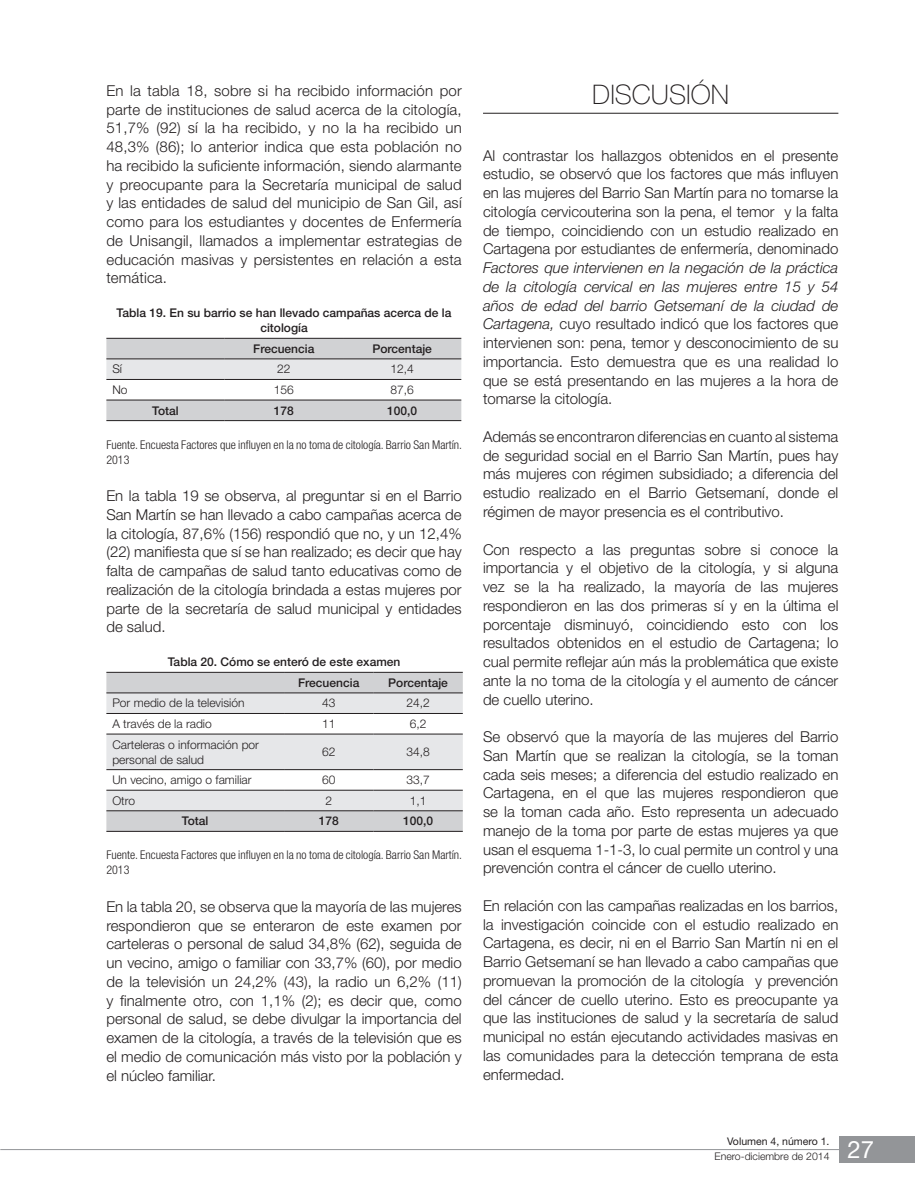
<style>
.page{position:relative;width:915px;height:1191px;background:#fff}
.page>*{position:absolute;margin:0;border:0;box-sizing:border-box;transform-origin:0 0}
.t1{font:100 27px "Helvetica Neue LT Std";color:#231f20}
.t2{font:24px "Helvetica Neue LT Std";color:#fff}
.t3{font:300 15px/18.8px "Helvetica Neue LT Std";color:#231f20;text-align:justify}
.t4{font:500 12px/15px "Helvetica Neue LT Std";color:#231f20;text-align:center}
.t5{font:300 condensed 12px/15px "Helvetica Neue LT Std";color:#231f20}
.t6{font:300 12px/15px "Helvetica Neue LT Std";color:#231f20}
.t7{font:300 10.5px "Helvetica Neue LT Std";color:#231f20}
.t8{font:10.5px "Helvetica Neue LT Std";color:#231f20}
.s1{font-style:italic}
</style>
<div class="page">
<div style="left:838px;top:1136px;width:76px;height:26px;background:#939598"></div>
<hr style="left:0;top:1149px;width:838px;height:1px;background:#939598">
<svg style="left:106px;top:339px;width:355px;height:81px"></svg>
<hr style="left:106px;top:379px;width:119px;height:1px;background:#231f20">
<hr style="left:225px;top:379px;width:118px;height:1px;background:#231f20">
<hr style="left:343px;top:379px;width:118px;height:1px;background:#231f20">
<hr style="left:106px;top:338px;width:119px;height:1px;background:#231f20">
<hr style="left:225px;top:338px;width:118px;height:1px;background:#231f20">
<hr style="left:343px;top:338px;width:118px;height:1px;background:#231f20">
<hr style="left:106px;top:358px;width:119px;height:1px;background:#231f20">
<hr style="left:225px;top:358px;width:118px;height:1px;background:#231f20">
<hr style="left:343px;top:358px;width:118px;height:1px;background:#231f20">
<hr style="left:106px;top:400px;width:119px;height:1px;background:#231f20">
<hr style="left:225px;top:400px;width:118px;height:1px;background:#231f20">
<hr style="left:343px;top:400px;width:118px;height:1px;background:#231f20">
<hr style="left:106px;top:420px;width:119px;height:1px;background:#231f20">
<hr style="left:225px;top:420px;width:118px;height:1px;background:#231f20">
<hr style="left:343px;top:420px;width:118px;height:1px;background:#231f20">
<div style="left:106px;top:673px;width:356px;height:158px;background:#d1d2d4"></div>
<svg style="left:106px;top:693px;width:356px;height:117px"></svg>
<hr style="left:106px;top:713px;width:178px;height:1px;background:#231f20">
<hr style="left:284px;top:713px;width:89px;height:1px;background:#231f20">
<hr style="left:373px;top:713px;width:89px;height:1px;background:#231f20">
<hr style="left:106px;top:734px;width:178px;height:1px;background:#231f20">
<hr style="left:284px;top:734px;width:89px;height:1px;background:#231f20">
<hr style="left:373px;top:734px;width:89px;height:1px;background:#231f20">
<hr style="left:106px;top:769px;width:178px;height:1px;background:#231f20">
<hr style="left:284px;top:769px;width:89px;height:1px;background:#231f20">
<hr style="left:373px;top:769px;width:89px;height:1px;background:#231f20">
<hr style="left:106px;top:790px;width:178px;height:1px;background:#231f20">
<hr style="left:284px;top:790px;width:89px;height:1px;background:#231f20">
<hr style="left:373px;top:790px;width:89px;height:1px;background:#231f20">
<hr style="left:106px;top:672px;width:178px;height:1px;background:#231f20">
<hr style="left:284px;top:672px;width:89px;height:1px;background:#231f20">
<hr style="left:373px;top:672px;width:89px;height:1px;background:#231f20">
<hr style="left:106px;top:692px;width:178px;height:1px;background:#231f20">
<hr style="left:284px;top:692px;width:89px;height:1px;background:#231f20">
<hr style="left:373px;top:692px;width:89px;height:1px;background:#231f20">
<hr style="left:106px;top:810px;width:178px;height:1px;background:#231f20">
<hr style="left:284px;top:810px;width:89px;height:1px;background:#231f20">
<hr style="left:373px;top:810px;width:89px;height:1px;background:#231f20">
<hr style="left:106px;top:831px;width:178px;height:1px;background:#231f20">
<hr style="left:284px;top:831px;width:89px;height:1px;background:#231f20">
<hr style="left:373px;top:831px;width:89px;height:1px;background:#231f20">
<hr style="left:483px;top:113px;width:355px;height:1px;background:#231f20">
<p class="t3" style="left:106px;top:81px;width:357px">En la tabla 18, sobre si ha recibido información por parte de instituciones de salud acerca de la citología, 51,7% (92) sí la ha recibido, y no la ha recibido un 48,3% (86); lo anterior indica que esta población no ha recibido la suficiente información, siendo alarmante y preocupante para la Secretaría municipal de salud y las entidades de salud del municipio de San Gil, así como para los estudiantes y docentes de Enfermería de Unisangil, llamados a implementar estrategias de educación masivas y persistentes en relación a esta temática.</p>
<p class="t4" style="left:117px;top:305px;width:336px">Tabla 19. En su barrio se han llevado campañas acerca de la citología</p>
<p class="t4" style="left:253px;top:341px;width:63px">Frecuencia</p>
<p class="t4" style="left:372px;top:341px;width:61px">Porcentaje</p>
<p class="t6" style="left:112px;top:361px;width:11px">Sí</p>
<p class="t6" style="left:277px;top:361px;width:15px">22</p>
<p class="t6" style="left:390px;top:361px;width:25px">12,4</p>
<p class="t6" style="left:112px;top:382px;width:17px">No</p>
<p class="t6" style="left:274px;top:382px;width:22px">156</p>
<p class="t6" style="left:390px;top:382px;width:25px">87,6</p>
<p class="t4" style="left:152px;top:403px;width:28px">Total</p>
<p class="t4" style="left:274px;top:403px;width:22px">178</p>
<p class="t4" style="left:387px;top:403px;width:32px">100,0</p>
<p class="t5" style="left:106px;top:437px;width:357px">Fuente. Encuesta Factores que influyen en la no toma de citología. Barrio San Martín.<br>2013</p>
<p class="t3" style="left:106px;top:486px;width:357px">En la tabla 19 se observa, al preguntar si en el Barrio San Martín se han llevado a cabo campañas acerca de la citología, 87,6% (156) respondió que no, y un 12,4% (22) manifiesta que sí se han realizado; es decir que hay falta de campañas de salud tanto educativas como de realización de la citología brindada a estas mujeres por parte de la secretaría de salud municipal y entidades de salud.</p>
<p class="t4" style="left:298px;top:651px;width:104px;line-height:20.7px;text-align:left;text-indent:-130px">Tabla 20. Cómo se enteró de este examen<br>Frecuencia</p>
<p class="t4" style="left:388px;top:675px;width:61px">Porcentaje</p>
<p class="t6" style="left:112px;top:695px;width:134px">Por medio de la televisión</p>
<p class="t6" style="left:322px;top:695px;width:15px">43</p>
<p class="t6" style="left:406px;top:695px;width:25px">24,2</p>
<p class="t6" style="left:112px;top:716px;width:101px">A través de la radio</p>
<p class="t6" style="left:322px;top:716px;width:15px">11</p>
<p class="t6" style="left:409px;top:716px;width:18px">6,2</p>
<p class="t6" style="left:112px;top:736px;width:148px">Carteleras o información por personal de salud</p>
<p class="t6" style="left:322px;top:744px;width:15px">62</p>
<p class="t6" style="left:406px;top:744px;width:25px">34,8</p>
<p class="t6" style="left:112px;top:772px;width:141px">Un vecino, amigo o familiar</p>
<p class="t6" style="left:322px;top:772px;width:15px">60</p>
<p class="t6" style="left:406px;top:772px;width:25px">33,7</p>
<p class="t6" style="left:112px;top:792px;width:24px">Otro</p>
<p class="t6" style="left:325px;top:792px;width:8px">2</p>
<p class="t6" style="left:409px;top:792px;width:18px">1,1</p>
<p class="t4" style="left:182px;top:813px;width:28px">Total</p>
<p class="t4" style="left:318px;top:813px;width:22px">178</p>
<p class="t4" style="left:403px;top:813px;width:32px">100,0</p>
<p class="t5" style="left:106px;top:847px;width:357px">Fuente. Encuesta Factores que influyen en la no toma de citología. Barrio San Martín.<br>2013</p>
<p class="t3" style="left:106px;top:896px;width:357px">En la tabla 20, se observa que la mayoría de las mujeres respondieron que se enteraron de este examen por carteleras o personal de salud 34,8% (62), seguida de un vecino, amigo o familiar con 33,7% (60), por medio de la televisión un 24,2% (43), la radio un 6,2% (11) y finalmente otro, con 1,1% (2); es decir que, como personal de salud, se debe divulgar la importancia del examen de la citología, a través de la televisión que es el medio de comunicación más visto por la población y el núcleo familiar.</p>
<h1 class="t1" style="left:592px;top:79px;width:138px">DISCUSIÓN</h1>
<p class="t3" style="left:483px;top:146px;width:357px">Al contrastar los hallazgos obtenidos en el presente estudio, se observó que los factores que más influyen en las mujeres del Barrio San Martín para no tomarse la citología cervicouterina son la pena, el temor y la falta de tiempo, coincidiendo con un estudio realizado en Cartagena por estudiantes de enfermería, denominado</p>
<p class="t3" style="left:483px;top:258px;width:357px"><span class="s1">Factores que intervienen en la negación de la práctica de la citología cervical en las mujeres entre 15 y 54 años de edad del barrio Getsemaní de la ciudad de Cartagena,</span> cuyo resultado indicó que los factores que intervienen son: pena, temor y desconocimiento de su importancia. Esto demuestra que es una realidad lo que se está presentando en las mujeres a la hora de tomarse la citología.</p>
<p class="t3" style="left:483px;top:427px;width:357px">Además se encontraron diferencias en cuanto al sistema de seguridad social en el Barrio San Martín, pues hay más mujeres con régimen subsidiado; a diferencia del estudio realizado en el Barrio Getsemaní, donde el régimen de mayor presencia es el contributivo.</p>
<p class="t3" style="left:483px;top:539px;width:357px">Con respecto a las preguntas sobre si conoce la importancia y el objetivo de la citología, y si alguna vez se la ha realizado, la mayoría de las mujeres respondieron en las dos primeras sí y en la última el porcentaje disminuyó, coincidiendo esto con los resultados obtenidos en el estudio de Cartagena; lo cual permite reflejar aún más la problemática que existe ante la no toma de la citología y el aumento de cáncer de cuello uterino.</p>
<p class="t3" style="left:483px;top:727px;width:357px">Se observó que la mayoría de las mujeres del Barrio San Martín que se realizan la citología, se la toman cada seis meses; a diferencia del estudio realizado en Cartagena, en el que las mujeres respondieron que se la toman cada año. Esto representa un adecuado manejo de la toma por parte de estas mujeres ya que usan el esquema 1-1-3, lo cual permite un control y una prevención contra el cáncer de cuello uterino.</p>
<p class="t3" style="left:483px;top:896px;width:357px">En relación con las campañas realizadas en los barrios, la investigación coincide con el estudio realizado en Cartagena, es decir, ni en el Barrio San Martín ni en el Barrio Getsemaní se han llevado a cabo campañas que promuevan la promoción de la citología y prevención del cáncer de cuello uterino. Esto es preocupante ya que las instituciones de salud y la secretaría de salud municipal no están ejecutando actividades masivas en las comunidades para la detección temprana de esta enfermedad.</p>
<p class="t8" style="left:726px;top:1135px;width:104px">Volumen 4, número 1.</p>
<p class="t7" style="left:714px;top:1150px;width:116px">Enero-diciembre de 2014</p>
<h2 class="t2" style="left:847px;top:1135px;width:28px">27</h2>
</div>
